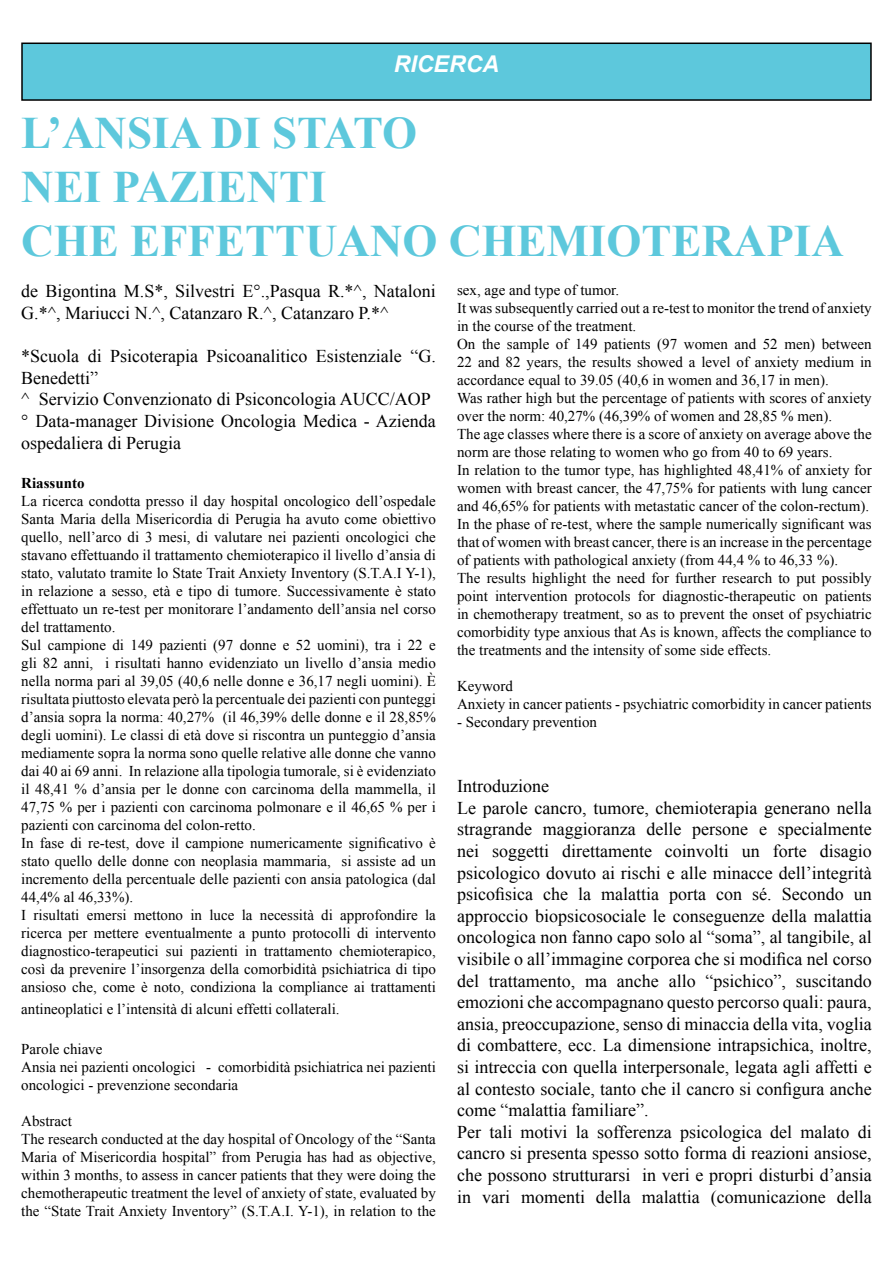
<style>
.page{position:relative;width:893px;height:1263px;background:#fff}
.page>*{position:absolute;margin:0;border:0;box-sizing:border-box;transform-origin:0 0}
.t1{font:700 45px/54px "Times New Roman";color:#5dc8dc}
.t2{font:italic 700 23.1px "Arial";color:#fff}
.t3{font:18px/21.6px "Times New Roman";color:#000}
.t4{font:15px/18px "Times New Roman";color:#000}
.t5{font:700 15px "Times New Roman";color:#000}
</style>
<div class="page">
<div style="left:22px;top:43px;width:849px;height:57px;background:#5dc8dc"></div>
<div style="left:21px;top:43px;width:851px;height:58px;border:2px solid #000"></div>
<h2 class="t2" style="left:394px;top:49px;width:107px">RICERCA</h2>
<h1 class="t1" style="left:21px;top:105px;width:824px">L’ANSIA DI STATO<br>NEI PAZIENTI<br>CHE EFFETTUANO CHEMIOTERAPIA</h1>
<p class="t3" style="left:21px;top:280px;width:416px">de Bigontina M.S*, Silvestri E°.,Pasqua R.*^, Nataloni<br>G.*^, Mariucci N.^, Catanzaro R.^, Catanzaro P.*^</p>
<p class="t3" style="left:21px;top:345px;width:416px">*Scuola di Psicoterapia Psicoanalitico Esistenziale “G.<br>Benedetti”<br>^ Servizio Convenzionato di Psiconcologia AUCC/AOP ° Data-manager Divisione Oncologia Medica - Azienda ospedaliera di Perugia</p>
<p class="t5" style="left:21px;top:473px;width:65px">Riassunto</p>
<p class="t4" style="left:21px;top:492px;width:416px">La ricerca condotta presso il day hospital oncologico dell’ospedale Santa Maria della Misericordia di Perugia ha avuto come obiettivo quello, nell’arco di 3 mesi, di valutare nei pazienti oncologici che stavano effettuando il trattamento chemioterapico il livello d’ansia di stato, valutato tramite lo State Trait Anxiety Inventory (S.T.A.I Y-1), in relazione a sesso, età e tipo di tumore. Successivamente è stato effettuato un re-test per monitorare l’andamento dell’ansia nel corso del trattamento.<br>Sul campione di 149 pazienti (97 donne e 52 uomini), tra i 22 e gli 82 anni, i risultati hanno evidenziato un livello d’ansia medio nella norma pari al 39,05 (40,6 nelle donne e 36,17 negli uomini). È risultata piuttosto elevata però la percentuale dei pazienti con punteggi d’ansia sopra la norma: 40,27% (il 46,39% delle donne e il 28,85% degli uomini). Le classi di età dove si riscontra un punteggio d’ansia mediamente sopra la norma sono quelle relative alle donne che vanno dai 40 ai 69 anni. In relazione alla tipologia tumorale, si è evidenziato il 48,41 % d’ansia per le donne con carcinoma della mammella, il 47,75 % per i pazienti con carcinoma polmonare e il 46,65 % per i pazienti con carcinoma del colon-retto.<br>In fase di re-test, dove il campione numericamente significativo è stato quello delle donne con neoplasia mammaria, si assiste ad un incremento della percentuale delle pazienti con ansia patologica (dal 44,4% al 46,33%).<br>I risultati emersi mettono in luce la necessità di approfondire la ricerca per mettere eventualmente a punto protocolli di intervento diagnostico-terapeutici sui pazienti in trattamento chemioterapico, così da prevenire l’insorgenza della comorbidità psichiatrica di tipo ansioso che, come è noto, condiziona la compliance ai trattamenti</p>
<p class="t4" style="left:21px;top:1000px;width:320px">antineoplatici e l’intensità di alcuni effetti collaterali.</p>
<p class="t4" style="left:21px;top:1039px;width:416px">Parole chiave<br>Ansia nei pazienti oncologici - comorbidità psichiatrica nei pazienti oncologici - prevenzione secondaria</p>
<p class="t4" style="left:21px;top:1111px;width:416px">Abstract<br>The research conducted at the day hospital of Oncology of the “Santa Maria of Misericordia hospital” from Perugia has had as objective, within 3 months, to assess in cancer patients that they were doing the chemotherapeutic treatment the level of anxiety of state, evaluated by the “State Trait Anxiety Inventory” (S.T.A.I. Y-1), in relation to the</p>
<p class="t4" style="left:457px;top:281px;width:416px">sex, age and type of tumor.<br>It was subsequently carried out a re-test to monitor the trend of anxiety in the course of the treatment.<br>On the sample of 149 patients (97 women and 52 men) between 22 and 82 years, the results showed a level of anxiety medium in accordance equal to 39.05 (40,6 in women and 36,17 in men).<br>Was rather high but the percentage of patients with scores of anxiety over the norm: 40,27% (46,39% of women and 28,85 % men).<br>The age classes where there is a score of anxiety on average above the norm are those relating to women who go from 40 to 69 years.<br>In relation to the tumor type, has highlighted 48,41% of anxiety for women with breast cancer, the 47,75% for patients with lung cancer and 46,65% for patients with metastatic cancer of the colon-rectum).<br>In the phase of re-test, where the sample numerically significant was that of women with breast cancer, there is an increase in the percentage of patients with pathological anxiety (from 44,4 % to 46,33 %).<br>The results highlight the need for further research to put possibly point intervention protocols for diagnostic-therapeutic on patients in chemotherapy treatment, so as to prevent the onset of psychiatric comorbidity type anxious that As is known, affects the compliance to the treatments and the intensity of some side effects.</p>
<p class="t4" style="left:457px;top:677px;width:416px">Keyword<br>Anxiety in cancer patients - psychiatric comorbidity in cancer patients</p>
<p class="t4" style="left:457px;top:713px;width:141px">- Secondary prevention</p>
<p class="t3" style="left:457px;top:775px;width:416px">Introduzione<br>Le parole cancro, tumore, chemioterapia generano nella stragrande maggioranza delle persone e specialmente nei soggetti direttamente coinvolti un forte disagio psicologico dovuto ai rischi e alle minacce dell’integrità psicofisica che la malattia porta con sé. Secondo un approccio biopsicosociale le conseguenze della malattia oncologica non fanno capo solo al “soma”, al tangibile, al visibile o all’immagine corporea che si modifica nel corso del trattamento, ma anche allo “psichico”, suscitando emozioni che accompagnano questo percorso quali: paura, ansia, preoccupazione, senso di minaccia della vita, voglia di combattere, ecc. La dimensione intrapsichica, inoltre, si intreccia con quella interpersonale, legata agli affetti e al contesto sociale, tanto che il cancro si configura anche come “malattia familiare”.<br>Per tali motivi la sofferenza psicologica del malato di cancro si presenta spesso sotto forma di reazioni ansiose, che possono strutturarsi in veri e propri disturbi d’ansia in vari momenti della malattia (comunicazione della</p>
</div>
